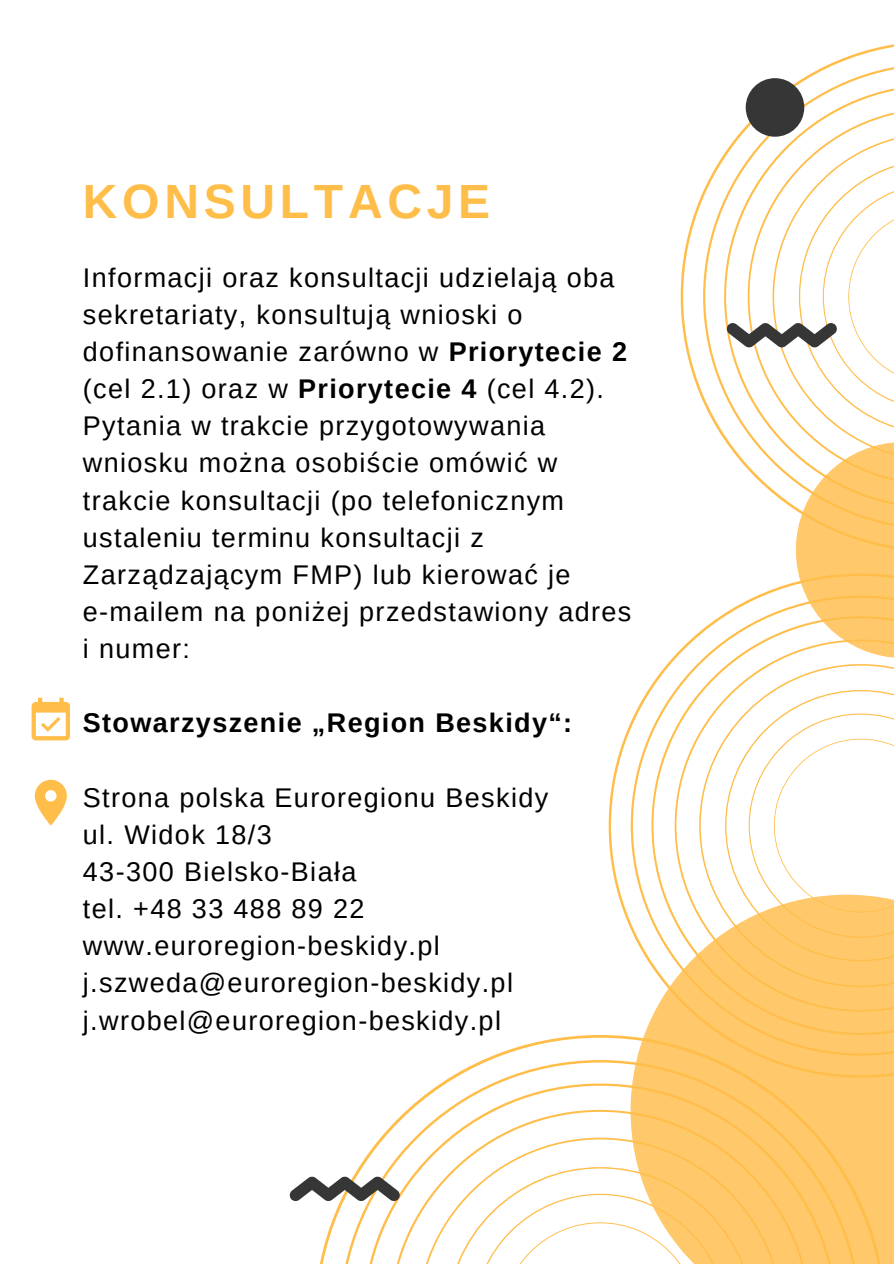
<style>
.page{position:relative;width:894px;height:1264px;background:#fff}
.page>*{position:absolute;margin:0;border:0;box-sizing:border-box;transform-origin:0 0}
.t1{font:700 48px "Arimo";letter-spacing:.1em;color:#ffbd4a}
.t2{font:27px/37.2px "Arimo";letter-spacing:.05em;color:#000}
.t3{font:700 27px "Arimo";letter-spacing:.05em;color:#000}
.s1{font-weight:700}
</style>
<div class="page">
<svg style="left:608px;top:724px;width:22px;height:203px"></svg>
<svg style="left:630px;top:612px;width:263px;height:282px"></svg>
<svg style="left:680px;top:44px;width:213px;height:357px"></svg>
<svg style="left:703px;top:63px;width:190px;height:379px"></svg>
<svg style="left:320px;top:1035px;width:310px;height:228px"></svg>
<svg style="left:339px;top:1060px;width:291px;height:203px"></svg>
<svg style="left:630px;top:894px;width:263px;height:369px;background:#ffce7b"></svg>
<svg style="left:726px;top:133px;width:167px;height:525px"></svg>
<div style="left:745px;top:78px;width:59px;height:59px;background:#363636;border-radius:50%"></div>
<svg style="left:289px;top:1176px;width:111px;height:25px"></svg>
<svg style="left:32px;top:697px;width:38px;height:43px"></svg>
<svg style="left:35px;top:779px;width:31px;height:46px"></svg>
<p class="t1" style="left:83px;top:175px;width:408px">KONSULTACJE</p>
<p class="t2" style="left:83px;top:259px;width:545px">Informacji oraz konsultacji udzielają oba sekretariaty, konsultują wnioski o dofinansowanie zarówno w <span class="s1">Priorytecie 2 </span>(cel 2.1) oraz w <span class="s1">Priorytecie 4</span> (cel 4.2).<br>Pytania w trakcie przygotowywania wniosku można osobiście omówić w trakcie konsultacji (po telefonicznym ustaleniu terminu konsultacji z Zarządzającym FMP) lub kierować je</p>
<p class="t2" style="left:83px;top:593px;width:550px">e-mailem na poniżej przedstawiony adres i numer:</p>
<p class="t3" style="left:83px;top:708px;width:490px">Stowarzyszenie „Region Beskidy“:</p>
<p class="t2" style="left:83px;top:778px;width:466px">Strona polska Euroregionu Beskidy</p>
<h1 class="t2" style="left:83px;top:815px;width:190px">ul. Widok 18/3</h1>
<p class="t2" style="left:83px;top:853px;width:275px">43-300 Bielsko-Biała</p>
<p class="t2" style="left:83px;top:890px;width:283px">tel. +48 33 488 89 22</p>
<h2 class="t2" style="left:83px;top:927px;width:358px">www.euroregion-beskidy.pl</h2>
<p class="t2" style="left:83px;top:964px;width:431px">j.szweda@euroregion-beskidy.pl</p>
<p class="t2" style="left:83px;top:1001px;width:419px">j.wrobel@euroregion-beskidy.pl</p>
</div>
